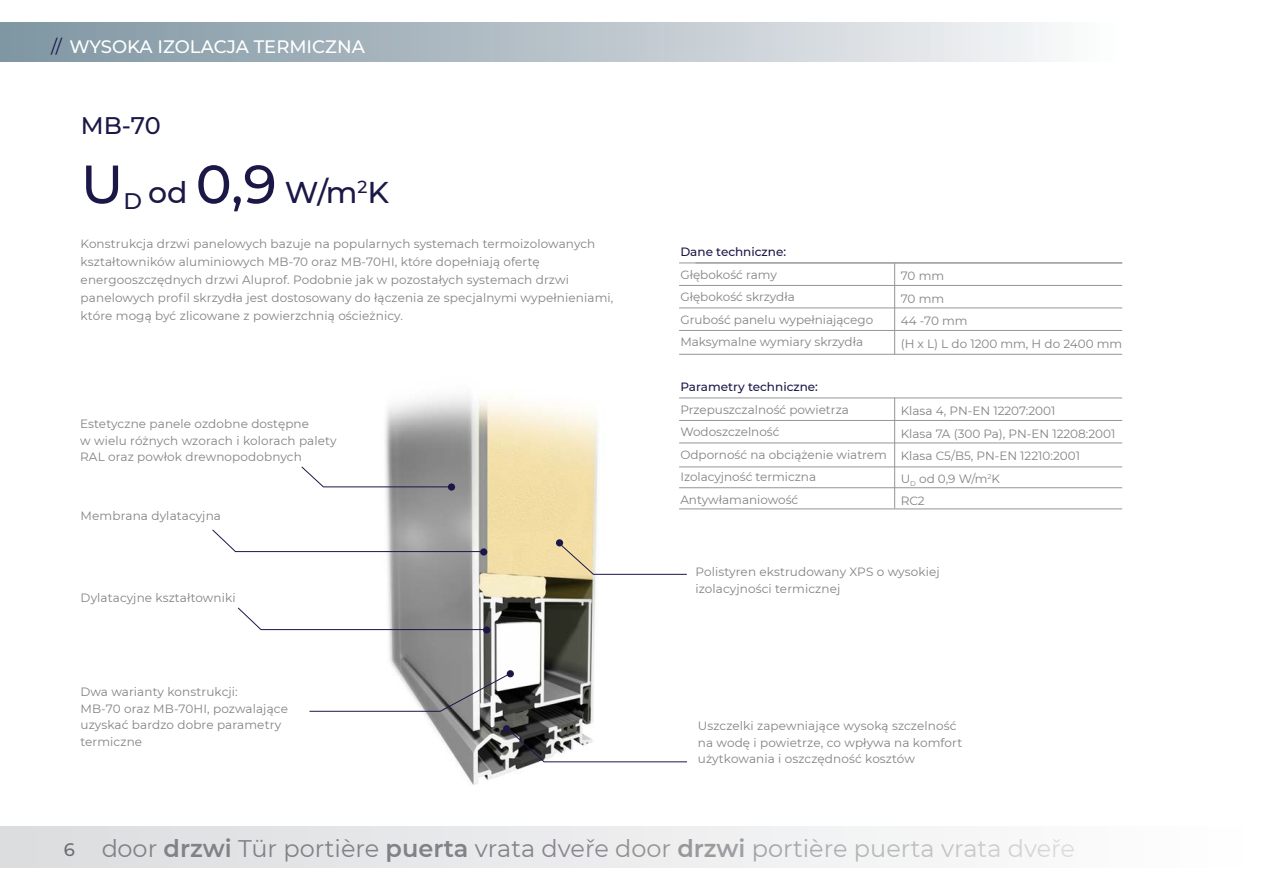
<style>
.page{position:relative;width:1263px;height:893px;background:#fff}
.page>*{position:absolute;margin:0;border:0;box-sizing:border-box;transform-origin:0 0}
.t1{font:500 54px "Montserrat";color:#1b1747}
.t2{font:500 30px "Montserrat";color:#1b1747}
.t3{font:24px "Montserrat";color:#808285}
.t4{font:500 24px "Montserrat";color:#1b1747}
.t5{font:500 18px "Montserrat";color:#fff}
.t6{font:500 18px "Montserrat";color:#6c6d70}
.t7{font:12px/18px "Montserrat";letter-spacing:.005em;color:#808285}
.t8{font:500 12px "Montserrat";color:#1b1747}
.s1{font-weight:400;color:#1b1747}
.s2{font-size:54px}
.s3{font-weight:600}
</style>
<div class="page">
<div style="left:0;top:827px;width:1263px;height:41px;background:linear-gradient(to right,#dbdcdf,#fff)"></div>
<div style="left:0;top:23px;width:1121px;height:38px;background:linear-gradient(to right,#7c929f,#faf9f9)"></div>
<img style="left:342px;top:395px;width:256px;height:390px">
<div style="left:448px;top:483px;width:7px;height:8px;background:#1b1747;border-radius:50%"></div>
<div style="left:483px;top:626px;width:7px;height:8px;background:#1b1747;border-radius:50%"></div>
<div style="left:556px;top:539px;width:7px;height:7px;background:#1b1747;border-radius:50%"></div>
<div style="left:507px;top:670px;width:7px;height:7px;background:#1b1747;border-radius:50%"></div>
<div style="left:503px;top:725px;width:7px;height:7px;background:#1b1747;border-radius:50%"></div>
<svg style="left:301px;top:466px;width:150px;height:22px"></svg>
<svg style="left:237px;top:607px;width:250px;height:23px"></svg>
<svg style="left:509px;top:730px;width:178px;height:33px"></svg>
<svg style="left:309px;top:673px;width:200px;height:39px"></svg>
<hr style="left:894px;top:263px;width:1px;height:91px;background:#939598">
<hr style="left:894px;top:398px;width:1px;height:111px;background:#939598">
<svg style="left:558px;top:542px;width:129px;height:33px"></svg>
<hr style="left:679px;top:263px;width:443px;height:1px;background:#939598">
<hr style="left:679px;top:285px;width:443px;height:1px;background:#939598">
<hr style="left:679px;top:308px;width:443px;height:1px;background:#939598">
<hr style="left:679px;top:330px;width:443px;height:1px;background:#939598">
<hr style="left:679px;top:354px;width:443px;height:1px;background:#939598">
<hr style="left:679px;top:398px;width:443px;height:1px;background:#939598">
<hr style="left:679px;top:420px;width:443px;height:1px;background:#939598">
<hr style="left:679px;top:443px;width:443px;height:1px;background:#939598">
<hr style="left:679px;top:467px;width:443px;height:1px;background:#939598">
<hr style="left:679px;top:487px;width:443px;height:1px;background:#939598">
<hr style="left:679px;top:509px;width:443px;height:1px;background:#939598">
<div style="left:480px;top:548px;width:7px;height:8px;background:#1b1747;border-radius:50%"></div>
<svg style="left:212px;top:529px;width:272px;height:23px"></svg>
<p class="t5" style="left:51px;top:34px;width:315px"><span class="s1">//</span> WYSOKA IZOLACJA TERMICZNA</p>
<p class="t4" style="left:81px;top:108px;width:81px">MB-70</p>
<p class="t1" style="left:81px;top:146px;width:44px">U</p>
<p class="t2" style="left:123px;top:172px;width:267px"><sub>D</sub> od <span class="s2">0,9</span> W/m<sup>2</sup>K</p>
<p class="t7" style="left:81px;top:234px;width:534px">Konstrukcja drzwi panelowych bazuje na popularnych systemach termoizolowanych kształtowników aluminiowych MB-70 oraz MB-70HI, które dopełniają ofertę energooszczędnych drzwi Aluprof. Podobnie jak w pozostałych systemach drzwi panelowych profil skrzydła jest dostosowany do łączenia ze specjalnymi wypełnieniami, które mogą być zlicowane z powierzchnią ościeżnicy.</p>
<p class="t7" style="left:80px;top:414px;width:230px">Estetyczne panele ozdobne dostępne</p>
<p class="t7" style="left:80px;top:431px;width:258px">w wielu różnych wzorach i kolorach palety</p>
<p class="t7" style="left:80px;top:447px;width:223px">RAL oraz powłok drewnopodobnych</p>
<p class="t7" style="left:81px;top:506px;width:142px">Membrana dylatacyjna</p>
<p class="t7" style="left:81px;top:588px;width:156px">Dylatacyjne kształtowniki</p>
<p class="t7" style="left:80px;top:682px;width:159px">Dwa warianty konstrukcji:</p>
<p class="t7" style="left:80px;top:699px;width:209px">MB-70 oraz MB-70HI, pozwalające</p>
<p class="t7" style="left:80px;top:716px;width:202px;line-height:16.5px">uzyskać bardzo dobre parametry termiczne</p>
<p class="t8" style="left:680px;top:243px;width:107px">Dane techniczne:</p>
<p class="t7" style="left:680px;top:265px;width:98px">Głębokość ramy</p>
<p class="t7" style="left:680px;top:287px;width:116px">Głębokość skrzydła</p>
<p class="t7" style="left:680px;top:310px;width:194px">Grubość panelu wypełniającego</p>
<p class="t7" style="left:680px;top:332px;width:184px">Maksymalne wymiary skrzydła</p>
<p class="t8" style="left:680px;top:378px;width:139px">Parametry techniczne:</p>
<p class="t7" style="left:680px;top:400px;width:170px">Przepuszczalność powietrza</p>
<p class="t7" style="left:680px;top:422px;width:101px">Wodoszczelność</p>
<p class="t7" style="left:680px;top:445px;width:208px">Odporność na obciążenie wiatrem</p>
<p class="t7" style="left:680px;top:467px;width:137px">Izolacyjność termiczna</p>
<p class="t7" style="left:680px;top:490px;width:119px">Antywłamaniowość</p>
<p class="t7" style="left:901px;top:266px;width:45px">70 mm</p>
<p class="t7" style="left:901px;top:289px;width:45px">70 mm</p>
<p class="t7" style="left:901px;top:311px;width:68px">44 -70 mm</p>
<p class="t7" style="left:901px;top:334px;width:223px">(H x L) L do 1200 mm, H do 2400 mm</p>
<p class="t7" style="left:901px;top:401px;width:156px">Klasa 4, PN-EN 12207:2001</p>
<p class="t7" style="left:901px;top:424px;width:216px">Klasa 7A (300 Pa), PN-EN 12208:2001</p>
<p class="t7" style="left:901px;top:446px;width:181px">Klasa C5/B5, PN-EN 12210:2001</p>
<p class="t7" style="left:901px;top:469px;width:101px">U<sub>D</sub> od 0,9 W/m<sup>2</sup>K</p>
<p class="t7" style="left:901px;top:491px;width:26px">RC2</p>
<p class="t7" style="left:695px;top:562px;width:246px">Polistyren ekstrudowany XPS o wysokiej</p>
<p class="t7" style="left:695px;top:579px;width:146px">izolacyjności termicznej</p>
<p class="t7" style="left:698px;top:716px;width:260px">Uszczelki zapewniające wysoką szczelność</p>
<p class="t7" style="left:698px;top:733px;width:266px">na wodę i powietrze, co wpływa na komfort</p>
<p class="t7" style="left:698px;top:749px;width:219px">użytkowania i oszczędność kosztów</p>
<h3 class="t6" style="left:64px;top:837px;width:13px">6</h3>
<h3 class="t3" style="left:101px;top:832px;width:975px">door <span class="s3">drzwi</span> Tür portière <span class="s3">puerta</span> vrata dveře door <span class="s3">drzwi</span> portière puerta vrata dveře</h3>
</div>
